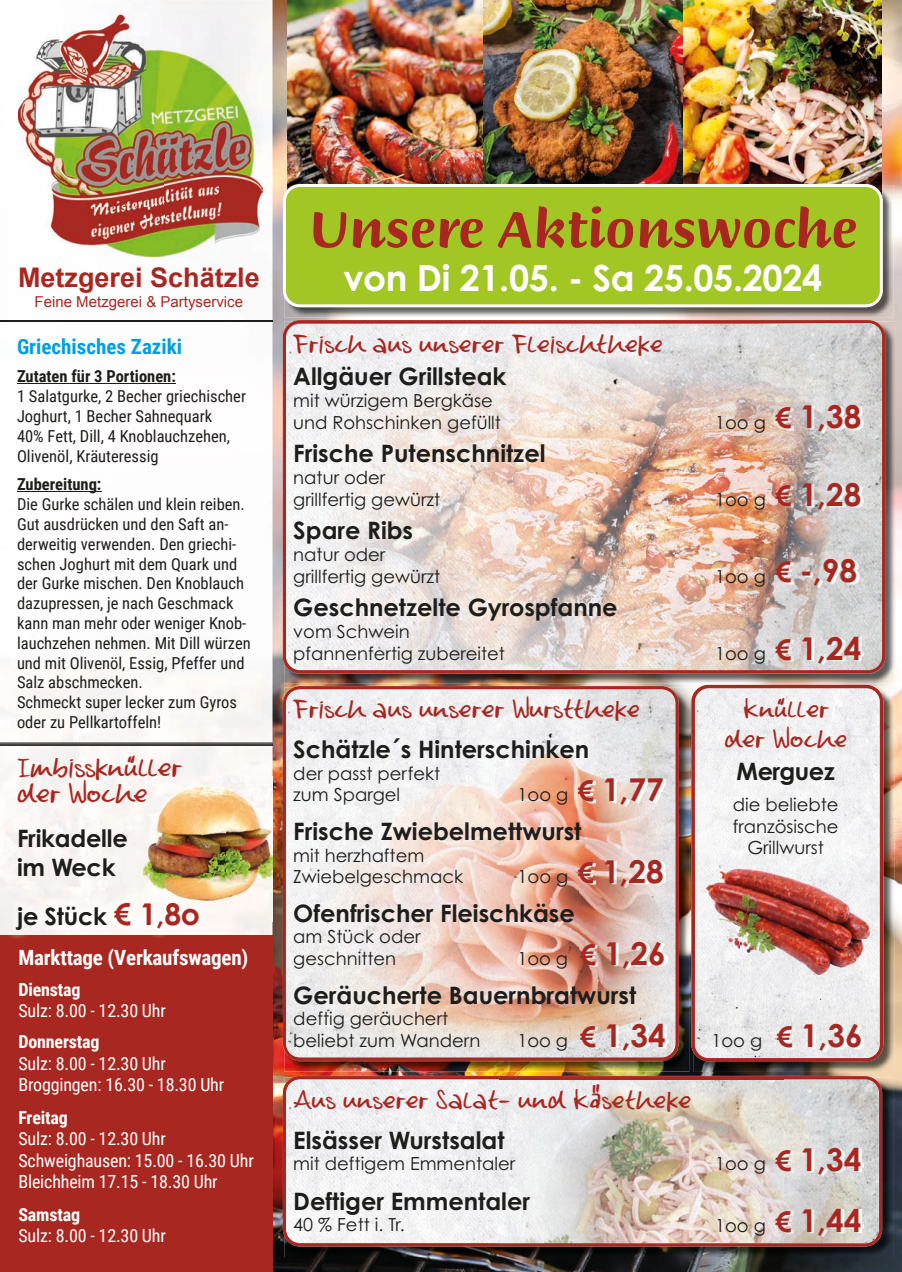
<style>
.page{position:relative;width:902px;height:1272px;background:#fff}
.page>*{position:absolute;margin:0;border:0;box-sizing:border-box;transform-origin:0 0}
.t1{font:700 54px "Briem Script Std";color:#a82821}
.t2{font:700 36px "Century Gothic Pro";letter-spacing:-.01em;color:#fff}
.t3{font:700 27px "Arial";color:#a82821}
.t4{font:700 24px/28.8px "Century Gothic Pro";color:#1d1d1b}
.t5{font:700 24px "Century Gothic Pro";letter-spacing:-.02em;color:#1d1d1b}
.t6{font:700 21px "Roboto Condensed";letter-spacing:-.01em;color:#fff}
.t7{font:21px/25.2px "Dennis";letter-spacing:-.01em;color:#a82821}
.t8{font:700 21px "Roboto Condensed";color:#009fe3}
.t9{font:19.5px/30px "Dennis";color:#a82821;text-align:center}
.t10{font:18px/21.6px "Century Gothic Pro";color:#1d1d1b}
.t11{font:18px/21.6px "Roboto Condensed";letter-spacing:-.01em;color:#fff}
.t12{font:700 18px "Roboto Condensed";letter-spacing:-.01em;color:#fff}
.t13{font:16.5px/19.8px "Roboto Condensed";color:#1d1d1b}
.t14{font:700 16.5px "Roboto Condensed";color:#1d1d1b}
.t15{font:15px "Arial";color:#a82821}
.s1{font-size:30px;color:#a82821}
.s2{font-weight:700;font-size:28.5px;color:#a82821}
.s3{font-weight:700;font-size:31.5px;color:#a82821}
</style>
<div class="page">
<img style="left:272px;top:0;width:629px;height:1271px">
<img style="left:0;top:320px;width:45px;height:615px">
<img style="left:228px;top:118px;width:44px;height:658px">
<img style="left:45px;top:256px;width:183px;height:529px">
<img style="left:272px;top:943px;width:1px;height:88px">
<img style="left:18px;top:14px;width:244px;height:242px">
<hr style="left:0;top:321px;width:272px;height:1px;background:#1d1d1b">
<div style="left:0;top:935px;width:272px;height:336px;background:#a82821"></div>
<img style="left:287px;top:0;width:594px;height:184px">
<img style="left:284px;top:185px;width:609px;height:133px">
<div style="left:283px;top:184px;width:599px;height:123px;background:#a2c624"></div>
<img style="left:845px;top:321px;width:50px;height:362px">
<img style="left:284px;top:673px;width:561px;height:10px">
<img style="left:283px;top:321px;width:602px;height:335px">
<img style="left:835px;top:338px;width:50px;height:318px">
<img style="left:286px;top:323px;width:596px;height:50px">
<img style="left:283px;top:372px;width:50px;height:301px">
<img style="left:332px;top:656px;width:553px;height:17px">
<img style="left:639px;top:687px;width:50px;height:384px">
<img style="left:284px;top:1060px;width:355px;height:11px">
<img style="left:778px;top:560px;width:81px;height:27px">
<img style="left:289px;top:1060px;width:381px;height:1px">
<img style="left:283px;top:686px;width:395px;height:374px">
<img style="left:778px;top:483px;width:85px;height:27px">
<img style="left:778px;top:406px;width:85px;height:27px">
<img style="left:778px;top:637px;width:85px;height:27px">
<img style="left:583px;top:942px;width:84px;height:27px">
<img style="left:583px;top:1024px;width:85px;height:27px">
<img style="left:581px;top:860px;width:84px;height:27px">
<img style="left:581px;top:779px;width:84px;height:27px">
<img style="left:693px;top:686px;width:201px;height:385px">
<svg style="left:691px;top:684px;width:191px;height:377px;fill:#efeef0"></svg>
<img style="left:779px;top:1024px;width:84px;height:28px">
<img style="left:284px;top:1077px;width:608px;height:179px">
<img style="left:499px;top:1245px;width:95px;height:1px">
<img style="left:594px;top:1245px;width:95px;height:1px">
<img style="left:688px;top:1245px;width:95px;height:1px">
<img style="left:283px;top:1075px;width:589px;height:1px">
<svg style="left:283px;top:1076px;width:599px;height:169px"></svg>
<img style="left:778px;top:1209px;width:85px;height:27px">
<img style="left:778px;top:1148px;width:85px;height:27px">
<img style="left:136px;top:776px;width:137px;height:145px">
<img style="left:5px;top:891px;width:204px;height:48px">
<img style="left:136px;top:891px;width:73px;height:30px">
<img style="left:0;top:743px;width:272px;height:3px">
<hr style="left:17px;top:383px;width:159px;height:1px;background:#1d1d1b">
<hr style="left:17px;top:491px;width:84px;height:1px;background:#1d1d1b">
<h3 class="t3" style="left:18px;top:259px;width:243px">Metzgerei Schätzle</h3>
<p class="t15" style="left:35px;top:292px;width:210px">Feine Metzgerei &amp; Partyservice</p>
<p class="t8" style="left:17px;top:331px;width:167px">Griechisches Zaziki</p>
<p class="t14" style="left:17px;top:365px;width:160px">Zutaten für 3 Portionen:</p>
<p class="t13" style="left:17px;top:386px;width:230px">1 Salatgurke, 2 Becher griechischer<br>Joghurt, 1 Becher Sahnequark<br>40% Fett, Dill, 4 Knoblauchzehen,<br>Olivenöl, Kräuteressig</p>
<p class="t14" style="left:17px;top:473px;width:86px">Zubereitung:</p>
<p class="t13" style="left:17px;top:494px;width:235px">Die Gurke schälen und klein reiben.<br>Gut ausdrücken und den Saft an&shy;derweitig verwenden. Den griechi&shy;schen Joghurt mit dem Quark und der Gurke mischen. Den Knoblauch dazupressen, je nach Geschmack kann man mehr oder weniger Knob&shy;lauchzehen nehmen. Mit Dill würzen und mit Olivenöl, Essig, Pfeffer und<br>Salz abschmecken.<br>Schmeckt super lecker zum Gyros oder zu Pellkartoffeln!</p>
<p class="t7" style="left:17px;top:756px;width:166px">Imbissknüller der Woche</p>
<h3 class="t4" style="left:17px;top:823px;width:112px">Frikadelle im Weck</h3>
<h3 class="t4" style="left:17px;top:901px;width:184px">je Stück <span class="s1">€ 1,8o</span></h3>
<p class="t6" style="left:18px;top:942px;width:231px">Markttage (Verkaufswagen)</p>
<p class="t12" style="left:18px;top:976px;width:64px">Dienstag</p>
<p class="t11" style="left:18px;top:999px;width:149px">Sulz: 8.00 - 12.30 Uhr</p>
<p class="t12" style="left:18px;top:1028px;width:83px">Donnerstag</p>
<p class="t11" style="left:18px;top:1051px;width:207px">Sulz: 8.00 - 12.30 Uhr<br>Broggingen: 16.30 - 18.30 Uhr</p>
<p class="t12" style="left:18px;top:1104px;width:51px">Freitag</p>
<p class="t11" style="left:18px;top:1127px;width:237px">Sulz: 8.00 - 12.30 Uhr<br>Schweighausen: 15.00 - 16.30 Uhr<br>Bleichheim 17.15 - 18.30 Uhr</p>
<p class="t12" style="left:18px;top:1201px;width:63px">Samstag</p>
<p class="t11" style="left:18px;top:1224px;width:149px">Sulz: 8.00 - 12.30 Uhr</p>
<h1 class="t1" style="left:309px;top:199px;width:549px">Unsere Aktionswoche</h1>
<h2 class="t2" style="left:343px;top:256px;width:480px">von Di 21.05. - Sa 25.05.2024</h2>
<p class="t9" style="left:293px;top:330px;width:371px">Frisch aus unserer Fleischtheke</p>
<h3 class="t4" style="left:293px;top:362px;width:215px">Allgäuer Grillsteak</h3>
<p class="t10" style="left:293px;top:389px;width:209px">mit würzigem Bergkäse und Rohschinken gefüllt</p>
<p class="t10" style="left:715px;top:411px;width:148px">1oo g <span class="s2">€</span> <span class="s3">1,38</span></p>
<h3 class="t4" style="left:293px;top:439px;width:254px">Frische Putenschnitzel</h3>
<p class="t10" style="left:293px;top:466px;width:148px">natur oder grillfertig gewürzt</p>
<p class="t10" style="left:715px;top:488px;width:148px">1oo g <span class="s2">€</span> <span class="s3">1,28</span></p>
<h3 class="t4" style="left:293px;top:516px;width:121px">Spare Ribs</h3>
<p class="t10" style="left:293px;top:543px;width:148px">natur oder grillfertig gewürzt</p>
<p class="t10" style="left:715px;top:565px;width:143px">1oo g <span class="s2">€</span> <span class="s3">-,98</span></p>
<h3 class="t4" style="left:293px;top:593px;width:326px">Geschnetzelte Gyrospfanne</h3>
<p class="t10" style="left:293px;top:620px;width:213px">vom Schwein pfannenfertig zubereitet</p>
<p class="t10" style="left:715px;top:642px;width:148px">1oo g <span class="s2">€</span> <span class="s3">1,24</span></p>
<p class="t9" style="left:293px;top:695px;width:348px">Frisch aus unserer Wursttheke</p>
<p class="t9" style="left:724px;top:695px;width:124px">Knüller der Woche</p>
<h3 class="t5" style="left:736px;top:756px;width:100px">Merguez</h3>
<p class="t10" style="left:732px;top:793px;width:107px;text-align:center">die beliebte französische<br>Grillwurst</p>
<h3 class="t4" style="left:293px;top:734px;width:297px">Schätzle´s Hinterschinken</h3>
<p class="t10" style="left:293px;top:762px;width:148px">der passt perfekt zum Spargel</p>
<p class="t10" style="left:517px;top:784px;width:148px">1oo g <span class="s2">€</span> <span class="s3">1,77</span></p>
<h3 class="t4" style="left:293px;top:816px;width:289px">Frische Zwiebelmettwurst</h3>
<p class="t10" style="left:293px;top:844px;width:171px">mit herzhaftem<br>Zwiebelgeschmack</p>
<p class="t10" style="left:517px;top:865px;width:148px">1oo g <span class="s2">€</span> <span class="s3">1,28</span></p>
<h3 class="t4" style="left:293px;top:898px;width:283px">Ofenfrischer Fleischkäse</h3>
<p class="t10" style="left:293px;top:925px;width:129px">am Stück oder geschnitten</p>
<p class="t10" style="left:517px;top:947px;width:150px">1oo g <span class="s2">€</span> <span class="s3">1,26</span></p>
<h3 class="t4" style="left:293px;top:980px;width:344px">Geräucherte Bauernbratwurst</h3>
<p class="t10" style="left:293px;top:1007px;width:189px">deftig geräuchert beliebt zum Wandern</p>
<p class="t10" style="left:517px;top:1029px;width:150px">1oo g <span class="s2">€</span> <span class="s3">1,34</span></p>
<p class="t9" style="left:293px;top:1086px;width:399px">Aus unserer Salat− und Käsetheke</p>
<p class="t10" style="left:711px;top:1029px;width:153px">1oo g <span class="s2">€</span> <span class="s3">1,36</span></p>
<h3 class="t4" style="left:293px;top:1125px;width:213px">Elsässer Wurstsalat</h3>
<p class="t10" style="left:293px;top:1152px;width:223px">mit deftigem Emmentaler</p>
<h3 class="t4" style="left:293px;top:1186px;width:238px">Deftiger Emmentaler</h3>
<p class="t10" style="left:293px;top:1213px;width:113px">40 % Fett i. Tr.</p>
<p class="t10" style="left:715px;top:1213px;width:148px">1oo g <span class="s2">€</span> <span class="s3">1,44</span></p>
<p class="t10" style="left:715px;top:1152px;width:148px">1oo g <span class="s2">€</span> <span class="s3">1,34</span></p>
</div>
